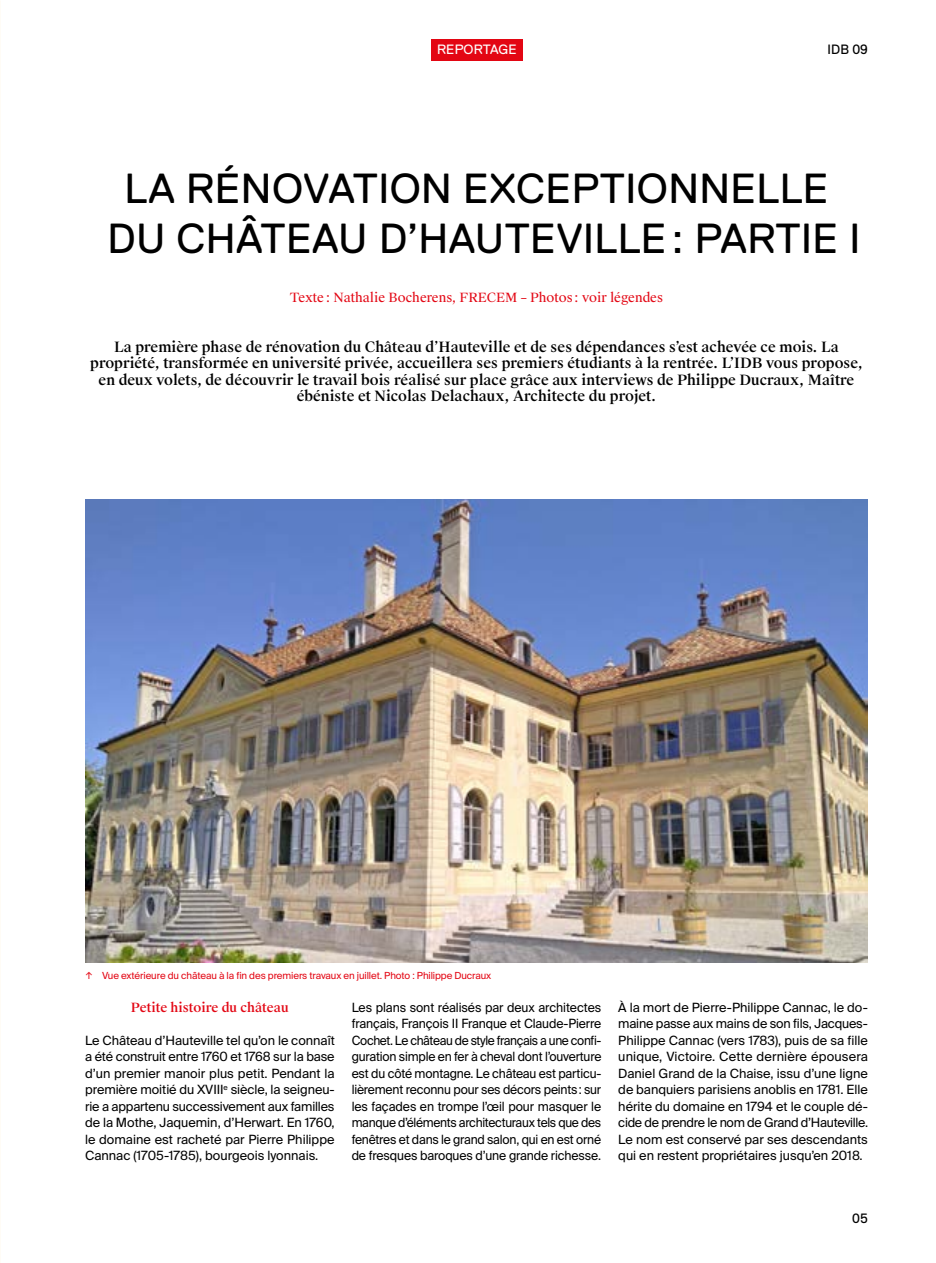
<style>
.page{position:relative;width:936px;height:1263px;background:#fff}
.page>*{position:absolute;margin:0;border:0;box-sizing:border-box;transform-origin:0 0}
.t1{font:42px/49.5px "Replica Pro";letter-spacing:.01em;color:#000;text-align:center}
.t2{font:500 14.25px/16.5px "Suisse Works";color:#000;text-align:center}
.t3{font:13.5px "Replica Pro";letter-spacing:.01em;color:#fff}
.t4{font:13.5px "Replica Pro";letter-spacing:.005em;color:#000}
.t5{font:12.75px/16.5px "Suisse Intl";color:#000;text-align:justify}
.t6{font:12.75px/16.5px "Suisse Intl";color:#000;text-align:justify;scale:.96 1}
.t7{font:12.75px "Suisse Works";color:#e30613}
.t8{font:500 12.75px "Suisse Works";color:#e30613}
.t9{font:9.75px "Suisse Intl";letter-spacing:-.01em;color:#e30613}
</style>
<div class="page">
<div style="left:431px;top:39px;width:91px;height:21px;background:#e30613"></div>
<img style="left:85px;top:500px;width:782px;height:463px">
<p class="t3" style="left:439px;top:42px;width:76px">CATÉGORIE</p>
<p class="t4" style="left:827px;top:42px;width:42px">IDB 09</p>
<p class="t3" style="left:437px;top:42px;width:81px">REPORTAGE</p>
<h1 class="t1" style="left:107px;top:164px;width:754px">LA RÉNOVATION EXCEPTIONNELLE<br>DU CHÂTEAU D’HAUTEVILLE: PARTIE I</h1>
<p class="t7" style="left:290px;top:290px;width:375px">Texte: Nathalie Bocherens, FRECEM – Photos : voir légendes</p>
<p class="t2" style="left:90px;top:339px;width:774px">La première phase de rénovation du Château d’Hauteville et de ses dépendances s’est achevée ce mois. La propriété, transformée en université privée, accueillera ses premiers étudiants à la rentrée. L’IDB vous propose, en deux volets, de découvrir le travail bois réalisé sur place grâce aux interviews de Philippe Ducraux, Maître ébéniste et Nicolas Delachaux, Architecte du projet.</p>
<p class="t9" style="left:85px;top:969px;width:408px">↑ Vue extérieure du château à la fin des premiers travaux en juillet. Photo : Philippe Ducraux</p>
<p class="t8" style="left:131px;top:999px;width:159px">Petite histoire du château</p>
<p class="t5" style="left:85px;top:1032px;width:251px">Le Château d’Hauteville tel qu’on le connaît a été construit entre 1760 et 1768 sur la base d’un premier manoir plus petit. Pendant la première moitié du XVIII<sup>e</sup> siècle, la seigneu&shy;rie a appartenu successivement aux familles de la Mothe, Jaquemin, d’Herwart. En 1760, le domaine est racheté par Pierre Philippe Cannac (1705-1785), bourgeois lyonnais.</p>
<p class="t6" style="left:351px;top:999px;width:262px">Les plans sont réalisés par deux architectes français, François II Franque et Claude-Pierre Cochet. Le château de style français a une confi&shy;guration simple en fer à cheval dont l’ouverture est du côté montagne. Le château est particu&shy;lièrement reconnu pour ses décors peints: sur les façades en trompe l’œil pour masquer le manque d’éléments architecturaux tels que des fenêtres et dans le grand salon, qui en est orné de fresques baroques d’une grande richesse.</p>
<p class="t5" style="left:618px;top:999px;width:251px">À la mort de Pierre-Philippe Cannac, le do&shy;maine passe aux mains de son fils, Jacques-Philippe Cannac (vers 1783), puis de sa fille unique, Victoire. Cette dernière épousera Daniel Grand de la Chaise, issu d’une ligne de banquiers parisiens anoblis en 1781. Elle hérite du domaine en 1794 et le couple dé&shy;cide de prendre le nom de Grand d’Hauteville.<br>Le nom est conservé par ses descendants qui en restent propriétaires jusqu’en 2018.</p>
<p class="t4" style="left:852px;top:1210px;width:17px">05</p>
</div>
